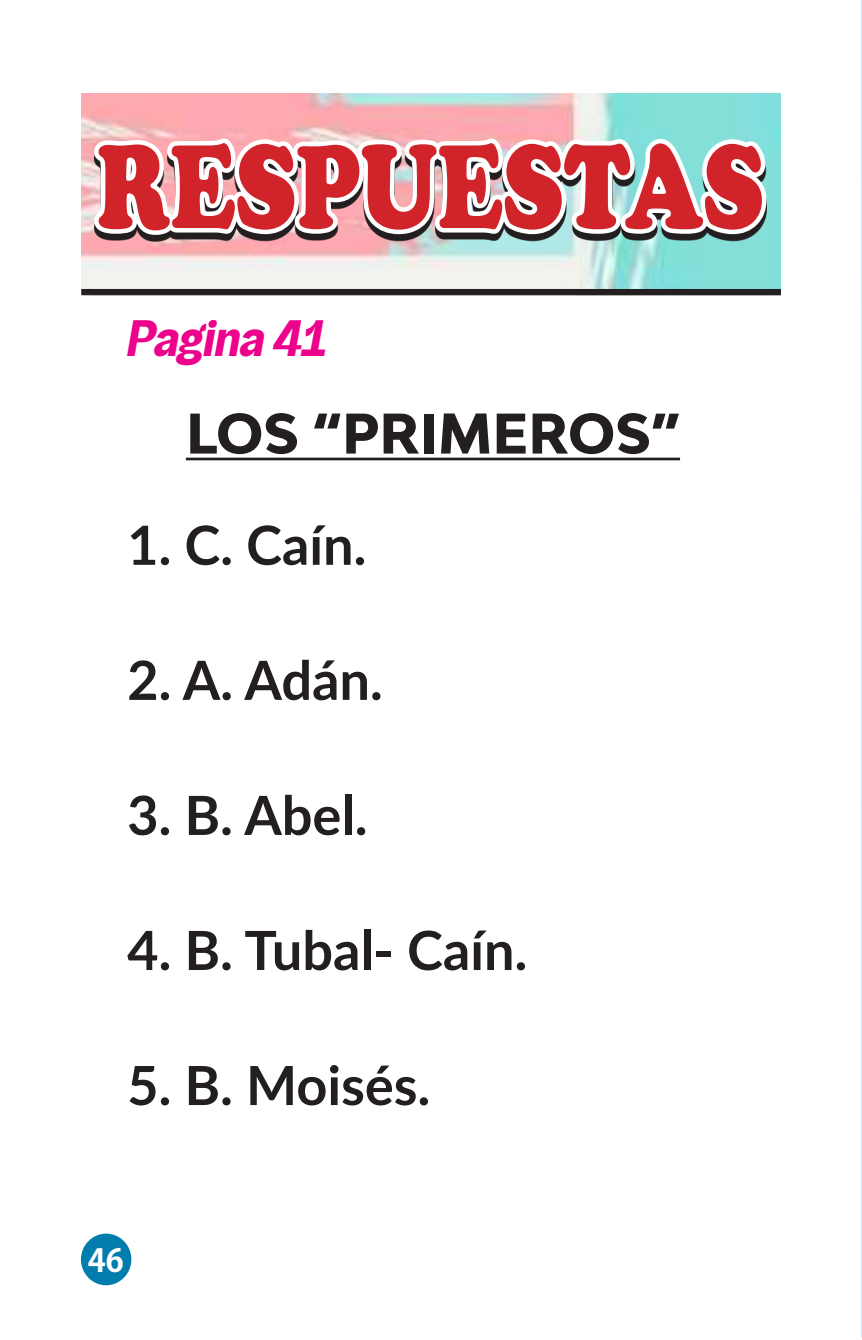
<style>
.page{position:relative;width:862px;height:1340px;background:#fff}
.page>*{position:absolute;margin:0;border:0;box-sizing:border-box;transform-origin:0 0}
.t1{font:900 123.75px "Cooper";color:#d1232a;scale:.76 1}
.t2{font:700 54px "Lato";color:#231f20}
.t3{font:800 54px "Bw Modelica SS01";color:#231f20}
.t4{font:italic 800 45px "Bw Fusiona DEMO 48";color:#ed028c}
.t5{font:700 31.5px "Koz Go Pr 6 N";color:#fff}
</style>
<div class="page">
<img style="left:861px;top:0;width:1px;height:1337px">
<div style="left:81px;top:1233px;width:50px;height:52px;background:#007dad;border-radius:50%"></div>
<hr style="left:186px;top:457px;width:493px;height:3px;background:#231f20">
<div style="left:81px;top:100px;width:699px;height:195px;background:#231f20"></div>
<img style="left:81px;top:94px;width:698px;height:195px">
<svg style="left:86px;top:132px;width:686px;height:109px"></svg>
<h1 class="t1" style="left:97px;top:114px;width:877px">RESPUESTAS</h1>
<p class="t4" style="left:127px;top:310px;width:201px">Pagina 41</p>
<p class="t3" style="left:186px;top:398px;width:495px">LOS “PRIMEROS”</p>
<p class="t2" style="left:127px;top:505px;width:240px">1. C. Caín.</p>
<p class="t2" style="left:127px;top:640px;width:257px">2. A. Adán.</p>
<p class="t2" style="left:127px;top:775px;width:242px">3. B. Abel.</p>
<p class="t2" style="left:127px;top:910px;width:401px">4. B. Tubal- Caín.</p>
<p class="t2" style="left:127px;top:1045px;width:304px">5. B. Moisés.</p>
<p class="t5" style="left:88px;top:1242px;width:38px">46</p>
</div>
